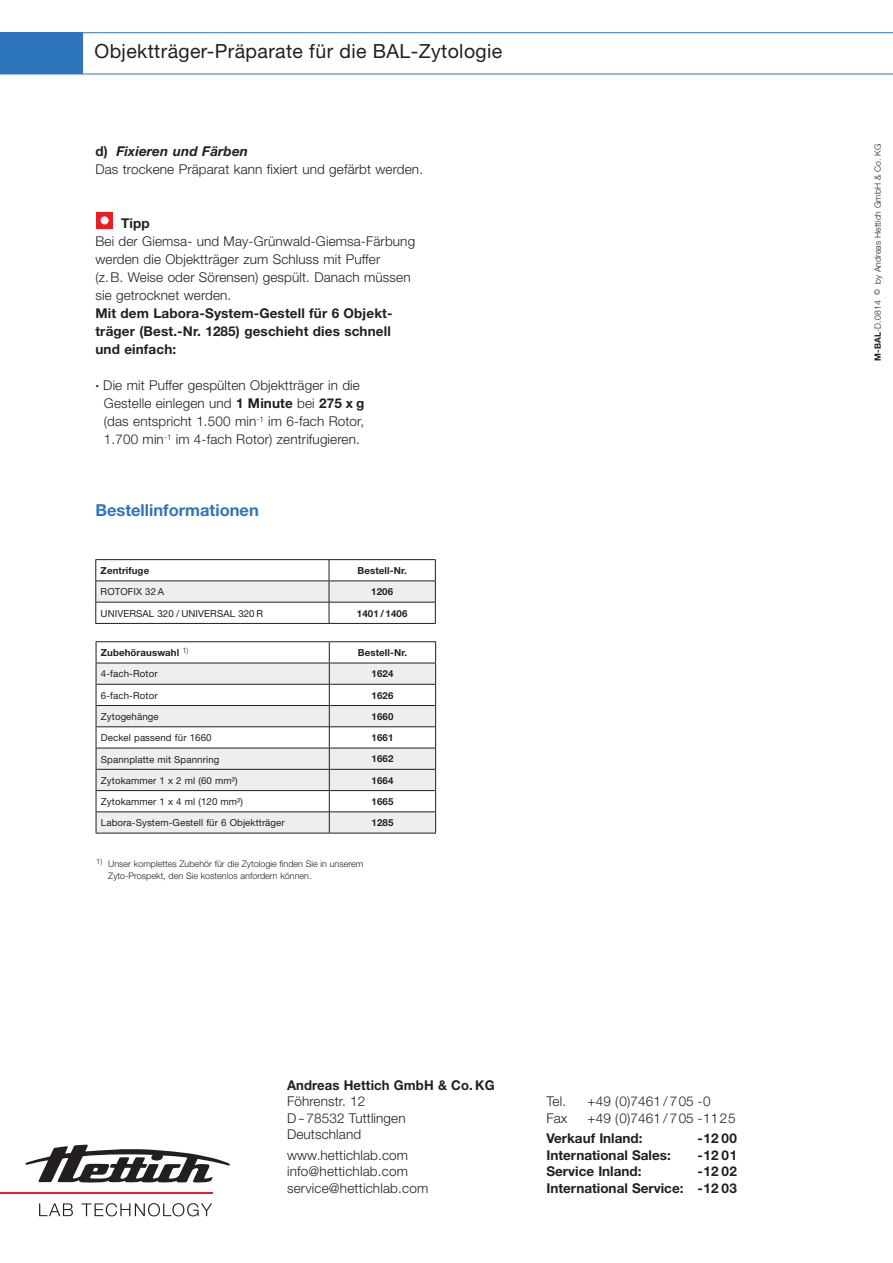
<style>
.page{position:relative;width:893px;height:1263px;background:#fff}
.page>*{position:absolute;margin:0;border:0;box-sizing:border-box;transform-origin:0 0}
.t1{font:19.5px "Helvetica Neue";letter-spacing:.02em;color:#231f20}
.t2{font:700 16.5px "Helvetica Neue";color:#2e76bc}
.t3{font:300 13.5px/18px "Helvetica Neue";letter-spacing:.01em;color:#231f20}
.t4{font:700 13.5px/18px "Helvetica Neue";letter-spacing:.01em;color:#231f20}
.t5{font:9.75px "Helvetica Neue";letter-spacing:.01em;color:#231f20}
.t6{font:700 9.75px "Helvetica Neue";letter-spacing:.01em;color:#231f20}
.t7{font:300 9px/11.6px "Helvetica Neue";color:#231f20}
.t8{font:300 8.55px "Helvetica Neue";letter-spacing:.015em;color:#231f20}
.s1{font-weight:700}
.s2{font-weight:700;font-style:italic}
.s3{font-size:7.35px}
</style>
<div class="page">
<hr style="left:95px;top:559px;width:234px;height:1px;background:#231f20">
<hr style="left:329px;top:559px;width:107px;height:1px;background:#231f20">
<hr style="left:95px;top:623px;width:234px;height:1px;background:#231f20">
<hr style="left:329px;top:623px;width:107px;height:1px;background:#231f20">
<svg style="left:95px;top:560px;width:341px;height:63px"></svg>
<hr style="left:96px;top:602px;width:233px;height:1px;background:#231f20">
<hr style="left:329px;top:602px;width:106px;height:1px;background:#231f20">
<div style="left:96px;top:212px;width:17px;height:17px;background:#ee1d23"></div>
<div style="left:101px;top:216px;width:8px;height:8px;background:#fff;border-radius:50%"></div>
<hr style="left:96px;top:641px;width:233px;height:1px;background:#231f20">
<hr style="left:329px;top:641px;width:107px;height:1px;background:#231f20">
<hr style="left:96px;top:833px;width:233px;height:1px;background:#231f20">
<hr style="left:329px;top:833px;width:107px;height:1px;background:#231f20">
<svg style="left:96px;top:642px;width:340px;height:191px"></svg>
<hr style="left:96px;top:684px;width:233px;height:1px;background:#231f20">
<hr style="left:329px;top:684px;width:106px;height:1px;background:#231f20">
<hr style="left:96px;top:705px;width:233px;height:1px;background:#231f20">
<hr style="left:329px;top:705px;width:106px;height:1px;background:#231f20">
<hr style="left:96px;top:726px;width:233px;height:1px;background:#231f20">
<hr style="left:329px;top:726px;width:106px;height:1px;background:#231f20">
<hr style="left:96px;top:748px;width:233px;height:1px;background:#231f20">
<hr style="left:329px;top:748px;width:106px;height:1px;background:#231f20">
<hr style="left:96px;top:769px;width:233px;height:1px;background:#231f20">
<hr style="left:329px;top:769px;width:106px;height:1px;background:#231f20">
<hr style="left:96px;top:790px;width:233px;height:1px;background:#231f20">
<hr style="left:329px;top:790px;width:106px;height:1px;background:#231f20">
<hr style="left:96px;top:811px;width:233px;height:1px;background:#231f20">
<hr style="left:329px;top:811px;width:106px;height:1px;background:#231f20">
<hr style="left:0;top:32px;width:893px;height:1px;background:#2e76bc">
<hr style="left:0;top:74px;width:893px;height:1px;background:#2e76bc">
<div style="left:0;top:33px;width:82px;height:41px;background:#2e76bc"></div>
<svg style="left:25px;top:1144px;width:205px;height:39px"></svg>
<hr style="left:0;top:1192px;width:213px;height:2px;background:#ee1b2d">
<svg style="left:39px;top:1203px;width:173px;height:13px"></svg>
<h1 class="t1" style="left:94px;top:40px;width:409px">Objektträger-Präparate für die BAL-Zytologie</h1>
<p class="t3" style="left:95px;top:142px;width:329px"><span class="s1">d)</span> <span class="s2">Fixieren und Färben<br></span>Das trockene Präparat kann fixiert und gefärbt werden.</p>
<p class="t4" style="left:121px;top:214px;width:30px">Tipp</p>
<p class="t3" style="left:95px;top:232px;width:321px">Bei der Giemsa- und May-Grünwald-Giemsa-Färbung werden die Objektträger zum Schluss mit Puffer<br>(z.B. Weise oder Sörensen) gespült. Danach müssen sie getrocknet werden.</p>
<p class="t4" style="left:95px;top:304px;width:299px">Mit dem Labora-System-Gestell für 6 Objekt&shy;träger (Best.-Nr. 1285) geschieht dies schnell und einfach:</p>
<p class="t3" style="left:104px;top:376px;width:262px;text-indent:-9px"><span class="s1">·</span> Die mit Puffer gespülten Objektträger in die Gestelle einlegen und <span class="s1">1 Minute</span> bei <span class="s1">275 x g </span>(das entspricht 1.500 min<sup>-1</sup> im 6-fach Rotor, 1.700 min<sup>-1</sup> im 4-fach Rotor) zentrifugieren.</p>
<p class="t2" style="left:95px;top:500px;width:165px">Bestellinformationen</p>
<p class="t6" style="left:101px;top:564px;width:50px">Zentrifuge</p>
<p class="t6" style="left:358px;top:564px;width:51px">Bestell-Nr.</p>
<p class="t5" style="left:101px;top:586px;width:65px">ROTOFIX 32 A</p>
<p class="t6" style="left:371px;top:586px;width:23px">1206</p>
<p class="t5" style="left:101px;top:607px;width:164px">UNIVERSAL 320 / UNIVERSAL 320 R</p>
<p class="t6" style="left:357px;top:607px;width:52px">1401 / 1406</p>
<p class="t6" style="left:101px;top:647px;width:89px">Zubehörauswahl <sup>1)</sup></p>
<p class="t6" style="left:358px;top:647px;width:51px">Bestell-Nr.</p>
<p class="t5" style="left:101px;top:668px;width:58px">4-fach-Rotor</p>
<p class="t6" style="left:372px;top:668px;width:23px">1624</p>
<p class="t5" style="left:101px;top:689px;width:58px">6-fach-Rotor</p>
<p class="t6" style="left:372px;top:689px;width:23px">1626</p>
<p class="t5" style="left:101px;top:711px;width:59px">Zytogehänge</p>
<p class="t6" style="left:372px;top:710px;width:23px">1660</p>
<p class="t5" style="left:101px;top:732px;width:112px">Deckel passend für 1660</p>
<p class="t6" style="left:372px;top:732px;width:23px">1661</p>
<p class="t5" style="left:101px;top:753px;width:120px">Spannplatte mit Spannring</p>
<p class="t6" style="left:372px;top:753px;width:23px">1662</p>
<p class="t5" style="left:101px;top:774px;width:138px">Zytokammer 1 x 2 ml (60 mm²)</p>
<p class="t6" style="left:372px;top:774px;width:23px">1664</p>
<p class="t5" style="left:101px;top:796px;width:144px">Zytokammer 1 x 4 ml (120 mm²)</p>
<p class="t6" style="left:372px;top:795px;width:23px">1665</p>
<p class="t5" style="left:101px;top:817px;width:185px">Labora-System-Gestell für 6 Objektträger</p>
<p class="t6" style="left:372px;top:817px;width:23px">1285</p>
<p class="t7" style="left:108px;top:858px;width:256px;text-indent:-12px"><sup>1)</sup> Unser komplettes Zubehör für die Zytologie finden Sie in unserem<br>Zyto-Prospekt, den Sie kostenlos anfordern können.</p>
<p class="t4" style="left:287px;top:1075px;width:209px">Andreas Hettich GmbH &amp; Co. KG</p>
<p class="t3" style="left:287px;top:1093px;width:120px;line-height:16.5px">Föhrenstr. 12<br>D-78532 Tuttlingen<br>Deutschland</p>
<p class="t3" style="left:287px;top:1146px;width:143px;line-height:16.5px">www.hettichlab.com info@hettichlab.com service@hettichlab.com</p>
<p class="t3" style="left:546px;top:1092px;width:21px">Tel.</p>
<p class="t3" style="left:587px;top:1092px;width:125px">+49 (0)7461/ 705 -0</p>
<p class="t3" style="left:546px;top:1108px;width:23px">Fax</p>
<p class="t3" style="left:588px;top:1108px;width:150px">+49 (0)7461/ 705 -1125</p>
<p class="t4" style="left:546px;top:1129px;width:98px">Verkauf Inland:</p>
<p class="t4" style="left:697px;top:1129px;width:41px">-12 00</p>
<p class="t4" style="left:546px;top:1146px;width:126px">International Sales:</p>
<p class="t4" style="left:697px;top:1146px;width:41px">-12 01</p>
<p class="t4" style="left:546px;top:1162px;width:97px">Service Inland:</p>
<p class="t4" style="left:546px;top:1163px;width:192px;line-height:16.5px;text-align:right">-12 02<br>International Service: -12 03</p>
<p class="t8" style="left:873px;top:361px;width:219px;rotate:-90deg"><span class="s1">M-BAL</span>-D.0814 <span class="s3">©</span> by Andreas Hettich GmbH &amp; Co. KG</p>
</div>
